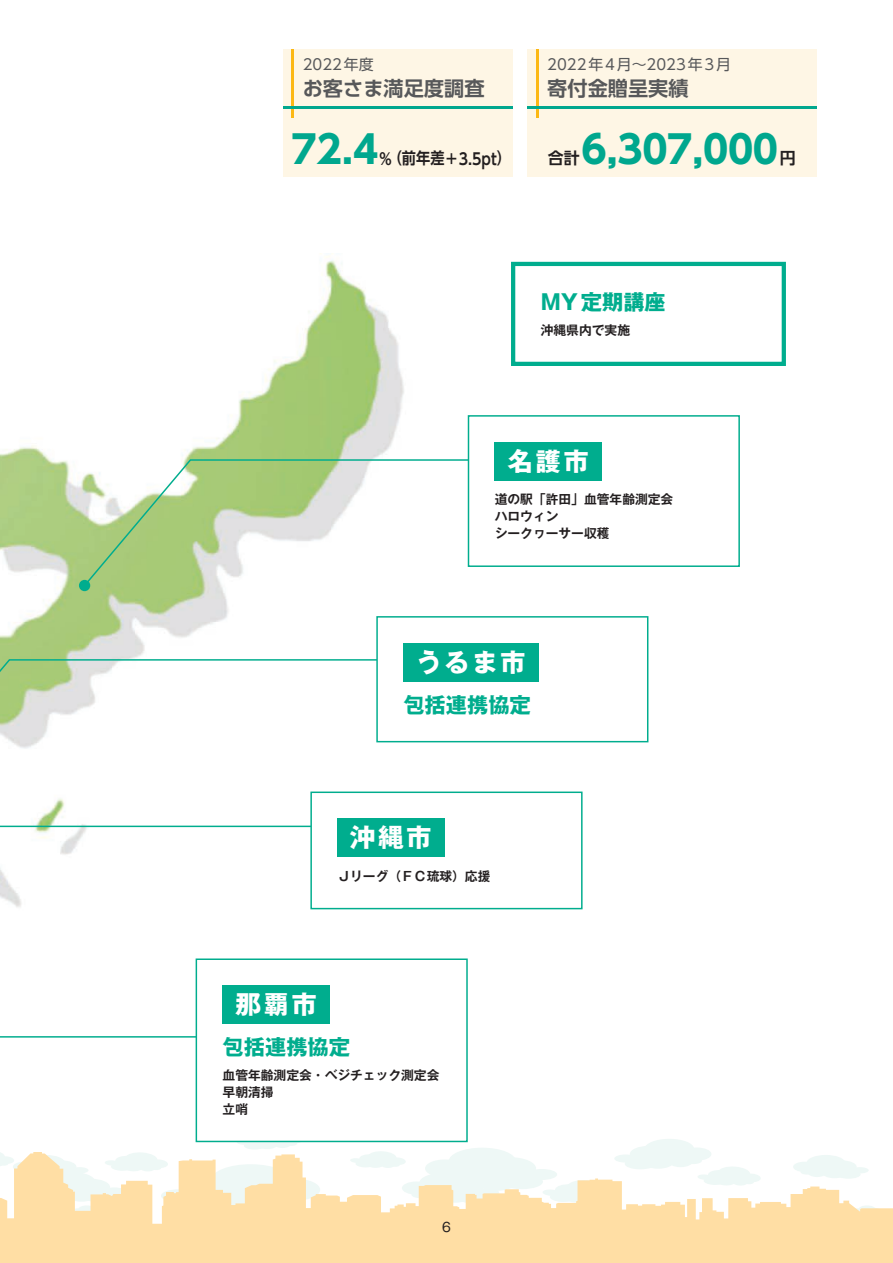
<style>
.page{position:relative;width:893px;height:1263px;background:#fff}
.page>*{position:absolute;margin:0;border:0;box-sizing:border-box;transform-origin:0 0}
.t1{font:38.25px "UD Shin Go Pro Bold 90 pv RKSJ H";letter-spacing:-.01em;color:#00a78e}
.t2{font:25.5px "Gothic MB101 Pr 6 Bold 90 pv RKSJ H";letter-spacing:.1em;color:#fff}
.t3{font:21.3px "Gothic MB101 Pr 6 Bold 90 pv RKSJ H";color:#00ad8e}
.t4{font:20.25px "UD Shin Go Pro De Bold 90 pv RKSJ H";color:#57585a}
.t5{font:15.9px "UD Shin Go Pro De Bold 90 pv RKSJ H";color:#231f20;scale:.89 1}
.t6{font:15.9px "UD Shin Go Pro De Bold 90 pv RKSJ H";color:#231f20}
.t7{font:14.85px "UD Shin Go Pro Regular 90 pv RKSJ H";letter-spacing:.06em;color:#57585a}
.t8{font:14.85px "UD Shin Go Pro Regular 90 pv RKSJ H";color:#57585a}
.t9{font:12.75px/17px "Gothic MB101 Pr 6 De Bold 90 pv RKSJ H";color:#231f20}
.t10{font:12.75px "Gothic MB101 Pr 6 Regular 90 pv RKSJ H";color:#231f20}
</style>
<div class="page">
<img style="left:0;top:253px;width:554px;height:897px">
<div style="left:449px;top:1148px;width:67px;height:27px;background:#eef8f6;border-radius:50%"></div>
<div style="left:645px;top:1139px;width:49px;height:20px;background:#eef8f6;border-radius:50%"></div>
<div style="left:630px;top:1146px;width:38px;height:16px;background:#eef8f6;border-radius:50%"></div>
<div style="left:682px;top:1147px;width:29px;height:14px;background:#eef8f6;border-radius:50%"></div>
<svg style="left:0;top:1149px;width:14px;height:1px"></svg>
<svg style="left:257px;top:1140px;width:21px;height:9px"></svg>
<svg style="left:274px;top:1140px;width:17px;height:8px"></svg>
<div style="left:244px;top:1142px;width:21px;height:7px;background:#eef8f6;border-radius:50%"></div>
<svg style="left:237px;top:1139px;width:15px;height:6px"></svg>
<div style="left:284px;top:1134px;width:20px;height:9px;background:#bae7df;border-radius:50%"></div>
<svg style="left:286px;top:1141px;width:11px;height:5px"></svg>
<svg style="left:0;top:1152px;width:893px;height:111px;fill:#ffdea4"></svg>
<div style="left:283px;top:49px;width:229px;height:127px;background:#fef6e5"></div>
<hr style="left:291px;top:49px;width:3px;height:69px;background:#fcb814">
<hr style="left:283px;top:106px;width:229px;height:3px;background:#00a78e">
<div style="left:527px;top:49px;width:289px;height:127px;background:#fef6e5"></div>
<hr style="left:536px;top:49px;width:3px;height:69px;background:#fcb814">
<hr style="left:527px;top:106px;width:289px;height:3px;background:#00a78e">
<svg style="left:0;top:975px;width:196px;height:63px"></svg>
<svg style="left:0;top:825px;width:310px;height:24px"></svg>
<svg style="left:0;top:658px;width:442px;height:129px"></svg>
<svg style="left:82px;top:458px;width:472px;height:130px"></svg>
<div style="left:79px;top:580px;width:11px;height:11px;background:#00ad8e;border-radius:50%"></div>
<div style="left:377px;top:617px;width:271px;height:125px;background:#fff"></div>
<div style="left:403px;top:643px;width:136px;height:38px;background:#00ad8e"></div>
<div style="left:376px;top:616px;width:272px;height:126px;border:1px solid #00ad8e"></div>
<div style="left:468px;top:416px;width:271px;height:150px;background:#fff"></div>
<div style="left:495px;top:442px;width:107px;height:38px;background:#00ad8e"></div>
<div style="left:468px;top:415px;width:272px;height:152px;border:1px solid #00ad8e"></div>
<div style="left:311px;top:792px;width:271px;height:116px;background:#fff"></div>
<div style="left:337px;top:818px;width:108px;height:39px;background:#00ad8e"></div>
<div style="left:310px;top:791px;width:273px;height:118px;border:1px solid #00ad8e"></div>
<div style="left:513px;top:264px;width:271px;height:100px;background:#fff"></div>
<div style="left:511px;top:262px;width:275px;height:104px;border:4px solid #00ad8e"></div>
<div style="left:196px;top:959px;width:271px;height:182px;background:#fff"></div>
<div style="left:223px;top:985px;width:107px;height:39px;background:#00ad8e"></div>
<div style="left:196px;top:958px;width:272px;height:184px;border:1px solid #00ad8e"></div>
<p class="t8" style="left:303px;top:59px;width:72px">2022年度</p>
<h3 class="t4" style="left:303px;top:81px;width:183px">お客さま満足度調査</h3>
<p class="t7" style="left:547px;top:59px;width:185px">2022年4月～2023年3月</p>
<h3 class="t4" style="left:547px;top:81px;width:143px">寄付金贈呈実績</h3>
<h1 class="t1" style="left:291px;top:136px;width:89px">72.4</h1>
<p class="t5" style="left:379px;top:153px;width:150px">％（前年差＋3.5pt）</p>
<h1 class="t1" style="left:582px;top:136px;width:198px">6,307,000</h1>
<p class="t6" style="left:548px;top:152px;width:33px">合計</p>
<p class="t6" style="left:780px;top:152px;width:17px">円</p>
<h3 class="t3" style="left:541px;top:294px;width:127px">MY定期講座</h3>
<p class="t9" style="left:541px;top:323px;width:91px">沖縄県内で実施</p>
<h2 class="t2" style="left:507px;top:452px;width:83px">名護市</h2>
<p class="t9" style="left:495px;top:493px;width:180px">道の駅「許田」血管年齢測定会ハロウィン<br>シークヮーサー収穫</p>
<h2 class="t2" style="left:416px;top:653px;width:111px">うるま市</h2>
<h3 class="t3" style="left:403px;top:697px;width:129px">包括連携協定</h3>
<h2 class="t2" style="left:350px;top:828px;width:83px">沖縄市</h2>
<p class="t9" style="left:337px;top:869px;width:155px">Ｊリーグ（ＦＣ琉球）応援</p>
<h2 class="t2" style="left:235px;top:995px;width:83px">那覇市</h2>
<h3 class="t3" style="left:223px;top:1039px;width:129px">包括連携協定</h3>
<p class="t9" style="left:223px;top:1068px;width:218px">血管年齢測定会・ベジチェック測定会早朝清掃<br>立哨</p>
<p class="t10" style="left:442px;top:1222px;width:10px">6</p>
</div>
